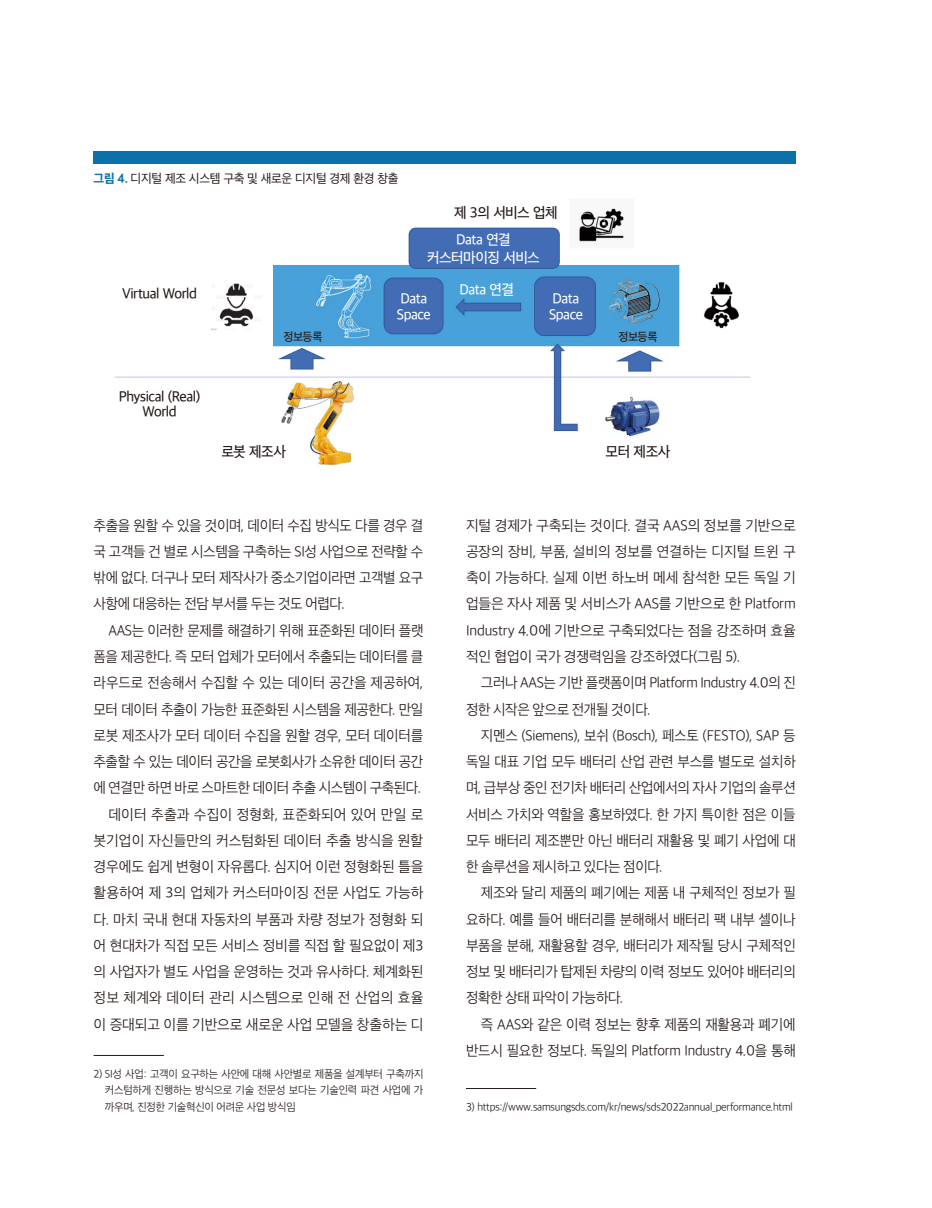
<style>
.page{position:relative;width:932px;height:1208px;background:#fff}
.page>*{position:absolute;margin:0;border:0;box-sizing:border-box;transform-origin:0 0}
.본문고딕_10{font:300 15px/26.2px "Apple SD Gothic Neo";letter-spacing:-.015em;color:#231916;text-align:justify;scale:.96 1}
.본문고딕_10-2{font:300 15px/26.2px "Apple SD Gothic Neo";letter-spacing:-.015em;color:#231916;text-align:justify}
.저자명_7_5{font:500 15px "Apple SD Gothic Neo";letter-spacing:-.03em;color:#231916}
.저자명_7_5-2{font:500 15px "Apple SD Gothic Neo";letter-spacing:-.03em;color:#fff}
.표_그림_제목_8_5{font:12.75px "Apple SD Gothic Neo";letter-spacing:-.02em;color:#231916}
.저자명_7_5-3{font:500 12px "Apple SD Gothic Neo";letter-spacing:-.04em;color:#231916}
.캡션_7_5{font:300 11.25px/16.5px "Apple SD Gothic Neo";letter-spacing:-.02em;color:#231916;text-align:justify}
.s1{font-weight:800;color:#0c71a9}
</style>
<div class="page">
<div style="left:94px;top:151px;width:701px;height:13px;background:#0c71a9"></div>
<img style="left:115px;top:208px;width:636px;height:257px">
<hr style="left:94px;top:1055px;width:70px;height:1px;background:#231916">
<hr style="left:466px;top:1088px;width:70px;height:1px;background:#231916">
<p class="표_그림_제목_8_5" style="left:94px;top:171px;width:306px"><span class="s1">그림 4.</span> 디지털 제조 시스템 구축 및 새로운 디지털 경제 환경 창출</p>
<p class="저자명_7_5" style="left:454px;top:204px;width:105px">제 3의 서비스 업체</p>
<p class="저자명_7_5-2" style="left:456px;top:231px;width:56px">Data 연결</p>
<p class="저자명_7_5-2" style="left:427px;top:249px;width:114px">커스터마이징 서비스</p>
<p class="저자명_7_5" style="left:122px;top:285px;width:77px">Virtual World</p>
<p class="저자명_7_5" style="left:119px;top:389px;width:83px">Physical (Real)</p>
<p class="저자명_7_5" style="left:142px;top:404px;width:36px">World</p>
<p class="저자명_7_5-2" style="left:400px;top:290px;width:28px">Data</p>
<p class="저자명_7_5-2" style="left:397px;top:307px;width:35px">Space</p>
<p class="저자명_7_5-2" style="left:459px;top:281px;width:56px">Data 연결</p>
<p class="저자명_7_5-2" style="left:552px;top:290px;width:28px">Data</p>
<p class="저자명_7_5-2" style="left:549px;top:307px;width:35px">Space</p>
<p class="저자명_7_5-3" style="left:283px;top:330px;width:41px">정보등록</p>
<p class="저자명_7_5-3" style="left:618px;top:330px;width:41px">정보등록</p>
<p class="저자명_7_5" style="left:221px;top:443px;width:66px">로봇 제조사</p>
<p class="저자명_7_5" style="left:605px;top:443px;width:66px">모터 제조사</p>
<p class="본문고딕_10" style="left:94px;top:513px;width:345px">추출을 원할 수 있을 것이며, 데이터 수집 방식도 다를 경우 결 국 고객들 건 별로 시스템을 구축하는 SI성 사업으로 전략할 수 밖에 없다. 더구나 모터 제작사가 중소기업이라면 고객별 요구 사항에 대응하는 전담 부서를 두는 것도 어렵다.</p>
<p class="본문고딕_10" style="left:94px;top:618px;width:345px;text-indent:15px">AAS는 이러한 문제를 해결하기 위해 표준화된 데이터 플랫 폼을 제공한다. 즉 모터 업체가 모터에서 추출되는 데이터를 클 라우드로 전송해서 수집할 수 있는 데이터 공간을 제공하여, 모터 데이터 추출이 가능한 표준화된 시스템을 제공한다. 만일 로봇 제조사가 모터 데이터 수집을 원할 경우, 모터 데이터를 추출할 수 있는 데이터 공간을 로봇회사가 소유한 데이터 공간 에 연결만 하면 바로 스마트한 데이터 추출 시스템이 구축된다.</p>
<p class="본문고딕_10-2" style="left:94px;top:802px;width:331px;text-indent:15px">데이터 추출과 수집이 정형화, 표준화되어 있어 만일 로 봇기업이 자신들만의 커스텀화된 데이터 추출 방식을 원할 경우에도 쉽게 변형이 자유롭다. 심지어 이런 정형화된 틀을 활용하여 제 3의 업체가 커스터마이징 전문 사업도 가능하 다. 마치 국내 현대 자동차의 부품과 차량 정보가 정형화 되 어 현대차가 직접 모든 서비스 정비를 직접 할 필요없이 제3 의 사업자가 별도 사업을 운영하는 것과 유사하다. 체계화된 정보 체계와 데이터 관리 시스템으로 인해 전 산업의 효율 이 증대되고 이를 기반으로 새로운 사업 모델을 창출하는 디</p>
<p class="캡션_7_5" style="left:105px;top:1066px;width:320px;text-indent:-11px">2) SI성 사업: 고객이 요구하는 사안에 대해 사안별로 제품을 설계부터 구축까지 커스텀하게 진행하는 방식으로 기술 전문성 보다는 기술인력 파견 사업에 가 까우며, 진정한 기술혁신이 어려운 사업 방식임</p>
<p class="본문고딕_10-2" style="left:466px;top:513px;width:331px">지털 경제가 구축되는 것이다. 결국 AAS의 정보를 기반으로 공장의 장비, 부품, 설비의 정보를 연결하는 디지털 트윈 구 축이 가능하다. 실제 이번 하노버 메세 참석한 모든 독일 기 업들은 자사 제품 및 서비스가 AAS를 기반으로 한 Platform Industry 4.0에 기반으로 구축되었다는 점을 강조하며 효율 적인 협업이 국가 경쟁력임을 강조하였다(그림 5).</p>
<p class="본문고딕_10" style="left:466px;top:670px;width:345px;text-indent:15px">그러나 AAS는 기반 플랫폼이며 Platform Industry 4.0의 진 정한 시작은 앞으로 전개될 것이다.</p>
<p class="본문고딕_10" style="left:466px;top:723px;width:345px;text-indent:15px">지멘스 (Siemens), 보쉬 (Bosch), 페스토 (FESTO), SAP 등 독일 대표 기업 모두 배터리 산업 관련 부스를 별도로 설치하 며, 급부상 중인 전기차 배터리 산업에서의 자사 기업의 솔루션 서비스 가치와 역할을 홍보하였다. 한 가지 특이한 점은 이들 모두 배터리 제조뿐만 아닌 배터리 재활용 및 폐기 사업에 대 한 솔루션을 제시하고 있다는 점이다.</p>
<p class="본문고딕_10" style="left:466px;top:880px;width:345px;text-indent:15px">제조와 달리 제품의 폐기에는 제품 내 구체적인 정보가 필 요하다. 예를 들어 배터리를 분해해서 배터리 팩 내부 셀이나 부품을 분해, 재활용할 경우, 배터리가 제작될 당시 구체적인 정보 및 배터리가 탑제된 차량의 이력 정보도 있어야 배터리의 정확한 상태 파악이 가능하다.</p>
<p class="본문고딕_10" style="left:466px;top:1012px;width:345px;text-align:right">즉 AAS와 같은 이력 정보는 향후 제품의 재활용과 폐기에 반드시 필요한 정보다. 독일의 Platform Industry 4.0을 통해</p>
<p class="캡션_7_5" style="left:466px;top:1099px;width:328px">3) https://www.samsungsds.com/kr/news/sds2022annual_performance.html</p>
</div>
